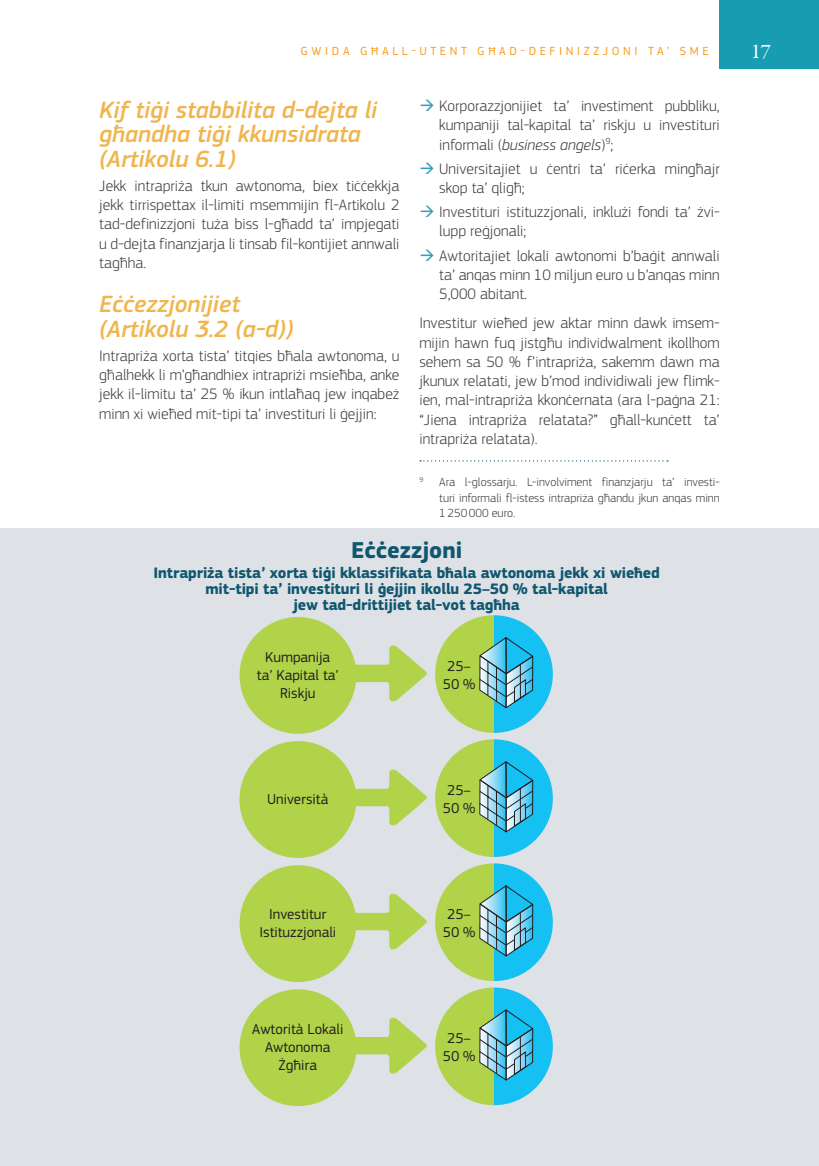
<style>
.page{position:relative;width:819px;height:1166px;background:#fff}
.page>*{position:absolute;margin:0;border:0;box-sizing:border-box;transform-origin:0 0}
.title_2_orange{font:italic 500 24.5px/24.5px "EC Square Sans Pro";color:#f0b54d}
.t1{font:700 23.8px "EC Square Sans Pro";color:#0f576f}
.t2{font:21px "Garamond Premr Pro";color:#fff}
.body{font:300 15.75px/19.2px "EC Square Sans Pro";color:#3e3e3f;text-align:justify}
.t3{font:700 15.75px/15.8px "EC Square Sans Pro";letter-spacing:-.01em;color:#0f576f;text-align:center}
.table_body_p11{font:14.88px/17.8px "EC Square Sans Pro";color:#231f20}
.footnotes{font:300 12.25px/15.8px "EC Square Sans Pro";color:#3e3e3f;text-align:justify}
.t4{font:12.25px "EC Square Sans Pro";letter-spacing:.295em;color:#f89c1c}
.footnotes-2{font:300 7.17px "EC Square Sans Pro";color:#3e3e3f}
.s1{color:#399cb7}
.s2{font-style:italic}
</style>
<div class="page">
<div style="left:719px;top:0;width:100px;height:68px;background:#179cb4"></div>
<div style="left:0;top:529px;width:819px;height:637px;background:#dee1e5"></div>
<svg style="left:420px;top:460px;width:248px;height:1px"></svg>
<div style="left:239px;top:617px;width:117px;height:117px;background:#b1d349;border-radius:50%"></div>
<svg style="left:348px;top:645px;width:79px;height:56px"></svg>
<div style="left:239px;top:741px;width:117px;height:117px;background:#b1d349;border-radius:50%"></div>
<svg style="left:435px;top:615px;width:118px;height:118px"></svg>
<svg style="left:348px;top:769px;width:79px;height:56px"></svg>
<svg style="left:435px;top:739px;width:118px;height:118px"></svg>
<div style="left:239px;top:865px;width:117px;height:117px;background:#b1d349;border-radius:50%"></div>
<svg style="left:348px;top:893px;width:79px;height:56px"></svg>
<svg style="left:435px;top:863px;width:118px;height:118px"></svg>
<div style="left:239px;top:989px;width:117px;height:117px;background:#b1d349;border-radius:50%"></div>
<svg style="left:348px;top:1017px;width:79px;height:57px"></svg>
<svg style="left:435px;top:987px;width:118px;height:118px"></svg>
<p class="t4" style="left:300px;top:44px;width:130px">Gwid a għ all -utent</p>
<p class="t4" style="left:477px;top:44px;width:61px">għ ad-defini</p>
<p class="t4" style="left:584px;top:44px;width:47px">zzj oni</p>
<p class="t4" style="left:648px;top:44px;width:62px">t a’ SME</p>
<h3 class="t2" style="left:750px;top:39px;width:22px">17</h3>
<p class="title_2_orange" style="left:99px;top:98px;width:279px">Kif tiġi stabbilita d-dejta li għandha tiġi kkunsidrata (Artikolu 6.1)</p>
<p class="body" style="left:99px;top:176px;width:302px">Jekk intrapriża tkun awtonoma, biex tiċċekkja jekk tirrispettax il-limiti msemmijin fl-Artikolu 2 tad-definizzjoni tuża biss l-għadd ta’ impjegati u d-dejta finanzjarja li tinsab fil-kontijiet annwali tagħha.</p>
<p class="title_2_orange" style="left:99px;top:292px;width:196px">Eċċezzjonijiet (Artikolu 3.2 (a-d))</p>
<p class="body" style="left:99px;top:346px;width:302px">Intrapriża xorta tista’ titqies bħala awtonoma, u għalhekk li m’għandhiex intrapriżi msieħba, anke jekk il-limitu ta’ 25 % ikun intlaħaq jew inqabeż minn xi wieħed mit-tipi ta’ investituri li ġejjin:</p>
<p class="body" style="left:439px;top:96px;width:282px;text-indent:-20px"><span class="s1">→</span> Korporazzjonijiet ta’ investiment pubbliku, kumpaniji tal-kapital ta’ riskju u investituri informali (<span class="s2">business angels</span>)<sup>9</sup>;</p>
<p class="body" style="left:439px;top:159px;width:282px;text-indent:-20px"><span class="s1">→</span> Universitajiet u ċentri ta’ riċerka mingħajr skop ta’ qligħ;</p>
<p class="body" style="left:439px;top:202px;width:282px;text-indent:-20px"><span class="s1">→</span> Investituri istituzzjonali, inklużi fondi ta’ żvi&shy;lupp reġjonali;</p>
<p class="body" style="left:439px;top:246px;width:282px;text-indent:-20px"><span class="s1">→</span> Awtoritajiet lokali awtonomi b’baġit annwali ta’ anqas minn 10 miljun euro u b’anqas minn 5,000 abitant.</p>
<p class="body" style="left:419px;top:313px;width:302px">Investitur wieħed jew aktar minn dawk imsem&shy;mijin hawn fuq jistgħu individwalment ikollhom sehem sa 50 % f’intrapriża, sakemm dawn ma jkunux relatati, jew b’mod individiwali jew flimk&shy;ien, mal-intrapriża kkonċernata (ara l-paġna 21: “Jiena intrapriża relatata?” għall-kunċett ta’ intrapriża relatata).</p>
<p class="footnotes-2" style="left:419px;top:475px;width:5px">9</p>
<p class="footnotes" style="left:439px;top:474px;width:282px">Ara l-glossarju. L-involviment finanzjarju ta’ investi&shy;turi informali fl-istess intrapriża għandu jkun anqas minn 1250000 euro.</p>
<p class="t1" style="left:351px;top:535px;width:113px">Eċċezzjoni</p>
<p class="t3" style="left:153px;top:566px;width:508px">Intrapriża tista’ xorta tiġi kklassifikata bħala awtonoma jekk xi wieħed mit-tipi ta’ investituri li ġejjin ikollu 25–50 % tal-kapital<br>jew tad-drittijiet tal-vot tagħha</p>
<p class="table_body_p11" style="left:257px;top:648px;width:83px;text-align:center">Kumpanija ta’ Kapital ta’<br>Riskju</p>
<p class="table_body_p11" style="left:442px;top:657px;width:34px">25–<br>50 %</p>
<p class="table_body_p11" style="left:267px;top:790px;width:63px">Università</p>
<p class="table_body_p11" style="left:442px;top:781px;width:34px">25–<br>50 %</p>
<p class="table_body_p11" style="left:259px;top:905px;width:78px;text-align:center">Investitur<br>Istituzzjonali</p>
<p class="table_body_p11" style="left:442px;top:905px;width:34px">25–<br>50 %</p>
<p class="table_body_p11" style="left:252px;top:1020px;width:93px;text-align:center">Awtorità Lokali<br>Awtonoma<br>Żgħira</p>
<p class="table_body_p11" style="left:442px;top:1029px;width:34px">25–<br>50 %</p>
</div>
